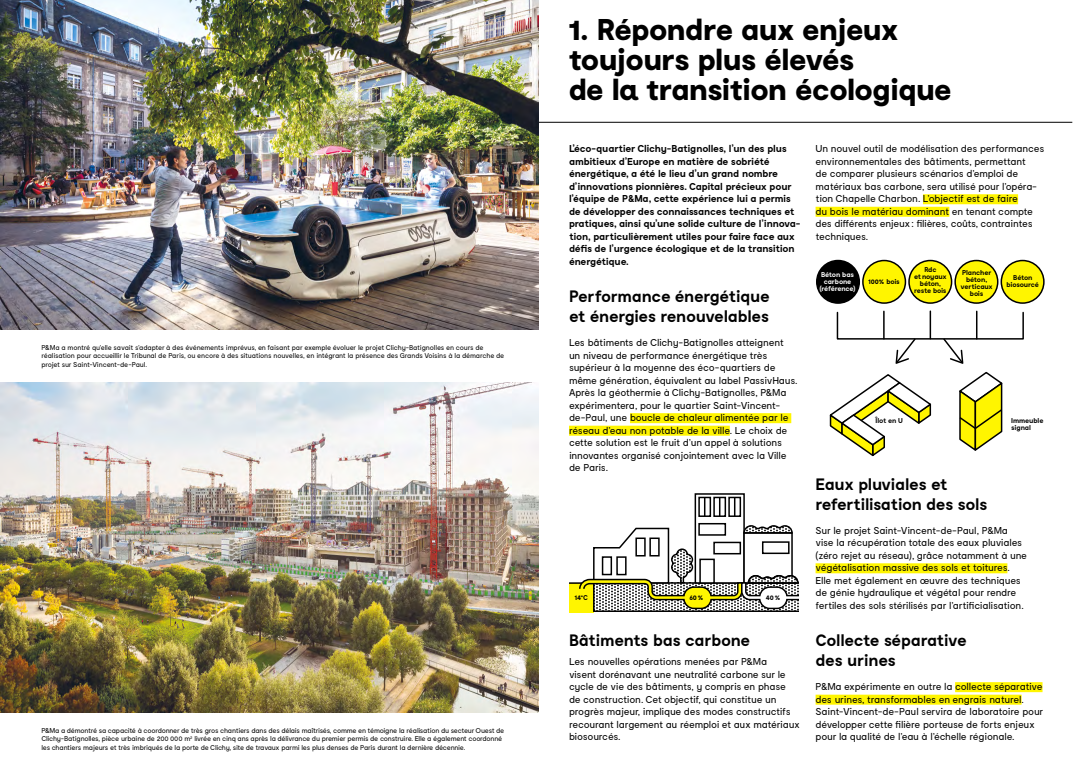
<style>
.page{position:relative;width:1078px;height:766px;background:#fff}
.page>*{position:absolute;margin:0;border:0;box-sizing:border-box;transform-origin:0 0}
.t1{font:900 30px/30px "Moderat";color:#000}
.t2{font:700 16.5px/20px "Moderat";letter-spacing:-.025em;color:#000}
.t3{font:10px/12.5px "Moderat";letter-spacing:-.025em;color:#000}
.t4{font:700 10px/12.5px "Moderat";letter-spacing:-.025em;color:#000}
.t5{font:7px/8.5px "Moderat";letter-spacing:-.03em;color:#000}
.t6{font:700 7px/7px "Moderat";letter-spacing:-.025em;color:#000;text-align:center}
.t7{font:700 7px/7px "Moderat";letter-spacing:-.025em;color:#fff;text-align:center}
</style>
<div class="page">
<img style="left:0;top:0;width:539px;height:329px">
<img style="left:0;top:383px;width:539px;height:328px">
<hr style="left:539px;top:122px;width:532px;height:1px;background:#000">
<div style="left:630px;top:413px;width:161px;height:10px;background:#fff500"></div>
<div style="left:569px;top:425px;width:160px;height:10px;background:#fff500"></div>
<div style="left:922px;top:194px;width:95px;height:10px;background:#fff500"></div>
<div style="left:815px;top:207px;width:134px;height:10px;background:#fff500"></div>
<div style="left:815px;top:563px;width:192px;height:10px;background:#fff500"></div>
<div style="left:954px;top:682px;width:88px;height:10px;background:#fff500"></div>
<div style="left:815px;top:694px;width:206px;height:10px;background:#fff500"></div>
<div style="left:569px;top:583px;width:24px;height:29px;background:#fff500"></div>
<div style="left:694px;top:493px;width:50px;height:90px;border:2px solid #000"></div>
<svg style="left:705px;top:499px;width:1px;height:15px"></svg>
<div style="left:698px;top:496px;width:13px;height:21px;border:2px solid #000"></div>
<svg style="left:720px;top:499px;width:1px;height:15px"></svg>
<div style="left:713px;top:496px;width:13px;height:21px;border:2px solid #000"></div>
<svg style="left:735px;top:499px;width:1px;height:15px"></svg>
<div style="left:728px;top:496px;width:13px;height:21px;border:2px solid #000"></div>
<div style="left:698px;top:523px;width:28px;height:12px;border:2px solid #000"></div>
<svg style="left:703px;top:497px;width:2px;height:19px"></svg>
<svg style="left:718px;top:497px;width:2px;height:19px"></svg>
<svg style="left:733px;top:497px;width:2px;height:19px"></svg>
<svg style="left:569px;top:524px;width:229px;height:87px"></svg>
<svg style="left:829px;top:374px;width:103px;height:83px"></svg>
<svg style="left:959px;top:371px;width:44px;height:80px"></svg>
<div style="left:816px;top:260px;width:43px;height:43px;background:#000;border-radius:50%"></div>
<div style="left:815px;top:260px;width:44px;height:44px;border:2px solid #000;border-radius:50%"></div>
<div style="left:1001px;top:260px;width:42px;height:43px;background:#fff500;border-radius:50%"></div>
<div style="left:1000px;top:260px;width:44px;height:44px;border:2px solid #000;border-radius:50%"></div>
<div style="left:954px;top:260px;width:43px;height:43px;background:#fff500;border-radius:50%"></div>
<div style="left:954px;top:260px;width:44px;height:44px;border:2px solid #000;border-radius:50%"></div>
<div style="left:908px;top:260px;width:43px;height:43px;background:#fff500;border-radius:50%"></div>
<div style="left:908px;top:260px;width:44px;height:44px;border:2px solid #000;border-radius:50%"></div>
<div style="left:862px;top:260px;width:43px;height:43px;background:#fff500;border-radius:50%"></div>
<div style="left:861px;top:260px;width:45px;height:44px;border:2px solid #000;border-radius:50%"></div>
<div style="left:836px;top:311px;width:187px;height:28px;border:2px solid #000"></div>
<hr style="left:882px;top:311px;width:2px;height:28px;background:#000">
<svg style="left:929px;top:311px;width:1px;height:27px"></svg>
<svg style="left:941px;top:336px;width:22px;height:28px"></svg>
<svg style="left:894px;top:336px;width:23px;height:28px"></svg>
<hr style="left:975px;top:311px;width:2px;height:28px;background:#000">
<p class="t5" style="left:41px;top:343px;width:464px">P&amp;Ma a montré qu’elle savait s’adapter à des événements imprévus, en faisant par exemple évoluer le projet Clichy-Batignolles en cours de réalisation pour accueillir le Tribunal de Paris, ou encore à des situations nouvelles, en intégrant la présence des Grands Voisins à la démarche de projet sur Saint-Vincent-de-Paul.</p>
<p class="t5" style="left:41px;top:726px;width:464px">P&amp;Ma a démontré sa capacité à coordonner de très gros chantiers dans des délais maîtrisés, comme en témoigne la réalisation du secteur Ouest de<br>Clichy-Batignolles, pièce urbaine de 200 000 m<sup>2</sup> livrée en cinq ans après la délivrance du premier permis de construire. Elle a également coordonné les chantiers majeurs et très imbriqués de la porte de Clichy, site de travaux parmi les plus denses de Paris durant la dernière décennie.</p>
<h1 class="t1" style="left:569px;top:16px;width:383px">1. Répondre aux enjeux toujours plus élevés<br>de la transition écologique</h1>
<p class="t4" style="left:569px;top:143px;width:233px">L’éco-quartier Clichy-Batignolles, l’un des plus ambitieux d’Europe en matière de sobriété énergétique, a été le lieu d’un grand nombre d’innovations pionnières. Capital précieux pour l’équipe de P&amp;Ma, cette expérience lui a permis de développer des connaissances techniques et pratiques, ainsi qu’une solide culture de l’innova&shy;tion, particulièrement utiles pour faire face aux défis de l’urgence écologique et de la transition énergétique.</p>
<h2 class="t2" style="left:569px;top:287px;width:202px">Performance énergétique et énergies renouvelables</h2>
<p class="t3" style="left:569px;top:336px;width:230px">Les bâtiments de Clichy-Batignolles atteignent un niveau de performance énergétique très supérieur à la moyenne des éco-quartiers de même génération, équivalent au label PassivHaus.<br>Après la géothermie à Clichy-Batignolles, P&amp;Ma expérimentera, pour le quartier Saint-Vincent&shy;de-Paul, une boucle de chaleur alimentée par le réseau d’eau non potable de la ville. Le choix de cette solution est le fruit d’un appel à solutions innovantes organisé conjointement avec la Ville de Paris.</p>
<p class="t6" style="left:574px;top:594px;width:15px">14°C</p>
<p class="t6" style="left:689px;top:594px;width:16px">60%</p>
<p class="t6" style="left:765px;top:594px;width:16px">40%</p>
<h2 class="t2" style="left:569px;top:631px;width:183px">Bâtiments bas carbone</h2>
<p class="t3" style="left:569px;top:655px;width:232px">Les nouvelles opérations menées par P&amp;Ma<br>visent dorénavant une neutralité carbone sur le cycle de vie des bâtiments, y compris en phase de construction. Cet objectif, qui constitue un progrès majeur, implique des modes constructifs recourant largement au réemploi et aux matériaux biosourcés.</p>
<p class="t3" style="left:815px;top:143px;width:230px">Un nouvel outil de modélisation des performances environnementales des bâtiments, permettant<br>de comparer plusieurs scénarios d’emploi de matériaux bas carbone, sera utilisé pour l’opéra&shy;tion Chapelle Charbon. L’objectif est de faire<br>du bois le matériau dominant en tenant compte des différents enjeux: filières, coûts, contraintes techniques.</p>
<p class="t7" style="left:819px;top:271px;width:38px">Béton bas carbone (référence)</p>
<p class="t6" style="left:867px;top:278px;width:33px">100% bois</p>
<p class="t6" style="left:913px;top:266px;width:34px">Rdc etnoyaux béton, reste bois</p>
<p class="t6" style="left:960px;top:269px;width:34px">Plancher béton, verticaux bois</p>
<p class="t6" style="left:1006px;top:274px;width:34px">Béton biosourcé</p>
<p class="t6" style="left:875px;top:417px;width:29px">Îlot en U</p>
<p class="t6" style="left:1010px;top:417px;width:34px;text-align:left">Immeuble signal</p>
<h2 class="t2" style="left:815px;top:474px;width:173px">Eaux pluviales et refertilisation des sols</h2>
<p class="t3" style="left:815px;top:524px;width:213px">Sur le projet Saint-Vincent-de-Paul, P&amp;Ma vise la récupération totale des eaux pluviales (zéro rejet au réseau), grâce notamment à une végétalisation massive des sols et toitures.<br>Elle met également en œuvre des techniques de génie hydraulique et végétal pour rendre fertiles des sols stérilisés par l’artificialisation.</p>
<h2 class="t2" style="left:815px;top:631px;width:153px">Collecte séparative des urines</h2>
<p class="t3" style="left:815px;top:680px;width:229px">P&amp;Ma expérimente en outre la collecte séparative des urines, transformables en engrais naturel.<br>Saint-Vincent-de-Paul servira de laboratoire pour développer cette filière porteuse de forts enjeux pour la qualité de l’eau à l’échelle régionale.</p>
</div>
